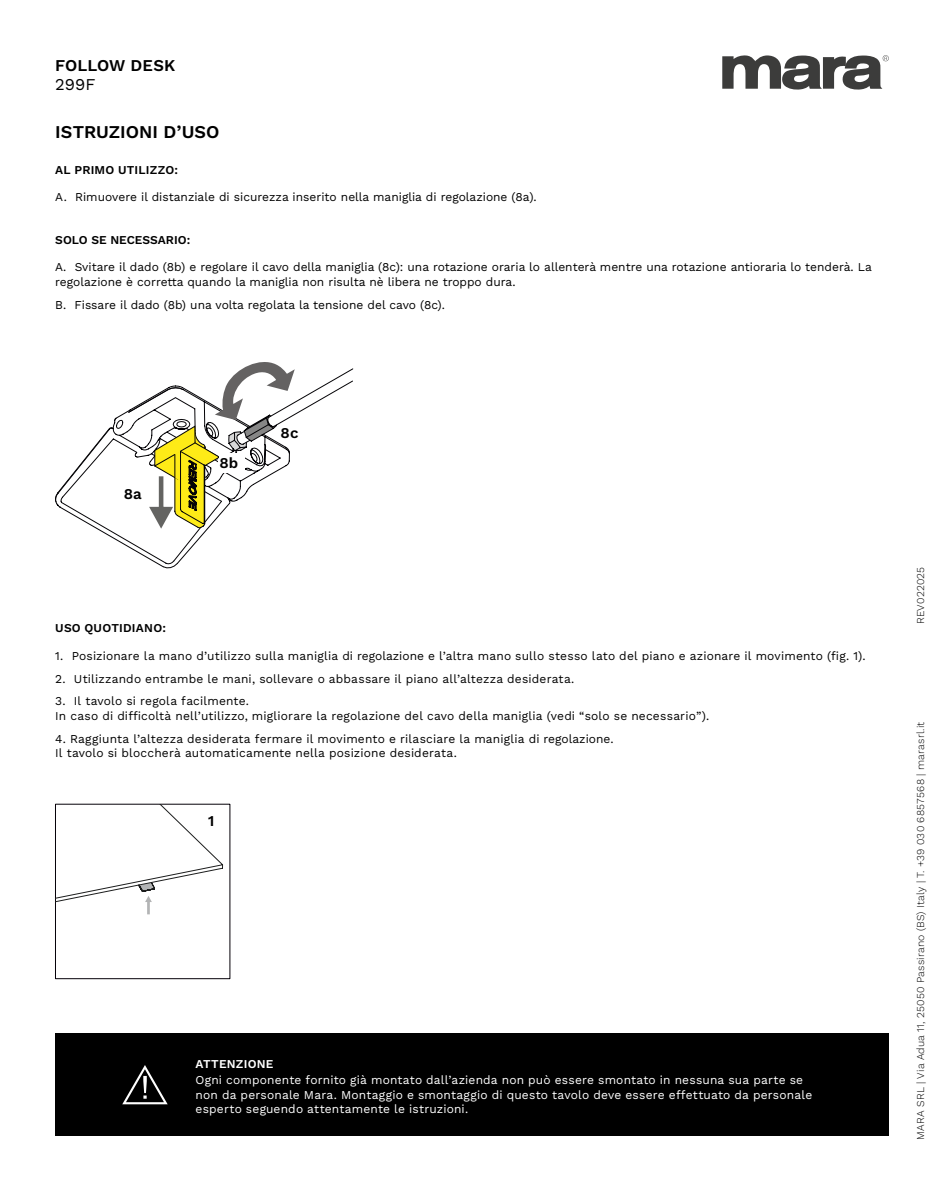
<style>
.page{position:relative;width:944px;height:1191px;background:#fff}
.page>*{position:absolute;margin:0;border:0;box-sizing:border-box;transform-origin:0 0}
.t1{font:600 18px "Work Sans";color:#000}
.t2{font:600 16.5px "Work Sans";color:#000}
.t3{font:16.5px "Work Sans";color:#000}
.t4{font:600 15px "Work Sans";color:#000}
.t5{font:12px/14.4px "Work Sans";letter-spacing:.01em;color:#000}
.t6{font:12px/14.4px "Work Sans";letter-spacing:.015em;color:#fff}
.t7{font:600 12px "Work Sans";letter-spacing:.015em;color:#000}
.t8{font:600 12px "Work Sans";letter-spacing:.015em;color:#fff}
.t9{font:300 10.5px "Work Sans";letter-spacing:.025em;color:#000}
</style>
<div class="page">
<svg style="left:722px;top:55px;width:167px;height:35px"></svg>
<svg style="left:295px;top:368px;width:58px;height:47px"></svg>
<svg style="left:55px;top:362px;width:240px;height:206px"></svg>
<div style="left:124px;top:485px;width:25px;height:18px;background:#fff"></div>
<div style="left:219px;top:454px;width:25px;height:18px;background:#fff"></div>
<div style="left:281px;top:424px;width:25px;height:18px;background:#fff"></div>
<div style="left:55px;top:804px;width:175px;height:175px;border:1px solid #050008"></div>
<svg style="left:55px;top:804px;width:168px;height:110px"></svg>
<div style="left:55px;top:1033px;width:834px;height:102px;background:#000"></div>
<svg style="left:122px;top:1065px;width:46px;height:39px"></svg>
<h2 class="t2" style="left:55px;top:52px;width:121px">FOLLOW DESK</h2>
<h2 class="t3" style="left:55px;top:72px;width:42px">299F</h2>
<h1 class="t1" style="left:55px;top:118px;width:166px">ISTRUZIONI D’USO</h1>
<p class="t7" style="left:55px;top:161px;width:124px">AL PRIMO UTILIZZO:</p>
<p class="t5" style="left:55px;top:189px;width:483px">A. Rimuovere il distanziale di sicurezza inserito nella maniglia di regolazione (8a).</p>
<p class="t7" style="left:55px;top:231px;width:137px">SOLO SE NECESSARIO:</p>
<p class="t5" style="left:55px;top:260px;width:818px">A. Svitare il dado (8b) e regolare il cavo della maniglia (8c): una rotazione oraria lo allenterà mentre una rotazione antioraria lo tenderà. La regolazione è corretta quando la maniglia non risulta nè libera ne troppo dura.</p>
<p class="t5" style="left:55px;top:297px;width:391px">B. Fissare il dado (8b) una volta regolata la tensione del cavo (8c).</p>
<p class="t4" style="left:124px;top:483px;width:20px">8a</p>
<p class="t4" style="left:219px;top:452px;width:20px">8b</p>
<p class="t4" style="left:281px;top:422px;width:19px">8c</p>
<p class="t7" style="left:55px;top:619px;width:112px">USO QUOTIDIANO:</p>
<p class="t5" style="left:55px;top:648px;width:812px">1. Posizionare la mano d’utilizzo sulla maniglia di regolazione e l’altra mano sullo stesso lato del piano e azionare il movimento (fig. 1).</p>
<p class="t5" style="left:55px;top:671px;width:521px">2. Utilizzando entrambe le mani, sollevare o abbassare il piano all’altezza desiderata.</p>
<p class="t5" style="left:55px;top:693px;width:656px">3. Il tavolo si regola facilmente.<br>In caso di difficoltà nell’utilizzo, migliorare la regolazione del cavo della maniglia (vedi “solo se necessario”).</p>
<p class="t5" style="left:55px;top:731px;width:560px">4. Raggiunta l’altezza desiderata fermare il movimento e rilasciare la maniglia di regolazione.<br>Il tavolo si bloccherà automaticamente nella posizione desiderata.</p>
<p class="t4" style="left:208px;top:809px;width:8px">1</p>
<p class="t8" style="left:196px;top:1054px;width:79px">ATTENZIONE</p>
<p class="t6" style="left:196px;top:1072px;width:618px">Ogni componente fornito già montato dall’azienda non può essere smontato in nessuna sua parte se non da personale Mara. Montaggio e smontaggio di questo tavolo deve essere effettuato da personale esperto seguendo attentamente le istruzioni.</p>
<p class="t9" style="left:912px;top:624px;width:59px;rotate:-90deg">REV022025</p>
<p class="t9" style="left:912px;top:1140px;width:420px;rotate:-90deg">MARA SRL | Via Adua 11, 25050 Passirano (BS) Italy | T. +39 030 6857568 | marasrl.it</p>
</div>
